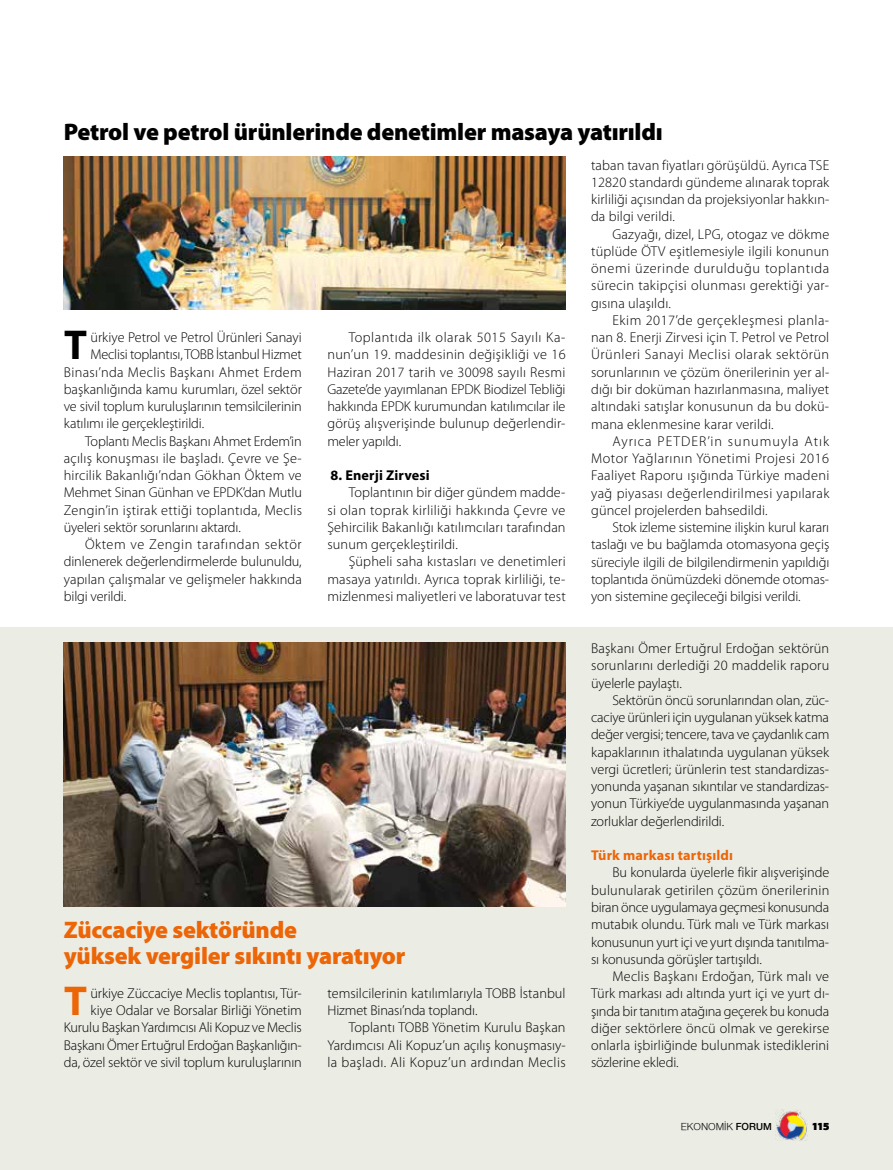
<style>
.page{position:relative;width:893px;height:1170px;background:#fff}
.page>*{position:absolute;margin:0;border:0;box-sizing:border-box;transform-origin:0 0}
.t1{font:700 41.85px "Myriad Pro";color:#000}
.t2{font:700 41.85px "Myriad Pro";color:#ec6608}
.t3{font:900 24px "Myriad Pro";letter-spacing:-.01em;color:#000}
.t4{font:900 24px/25.5px "Myriad Pro";letter-spacing:-.01em;color:#ec6608}
.t5{font:300 14.25px/17.2px "Myriad Pro";color:#000;text-align:justify}
.t6{font:300 14.25px "Myriad Pro";letter-spacing:.02em;color:#000}
.t7{font:300 14.25px "Myriad Pro";letter-spacing:.025em;color:#000}
.t8{font:300 14.25px "Myriad Pro";letter-spacing:.04em;color:#000}
.t9{font:700 14.25px "Myriad Pro";letter-spacing:.01em;color:#ec6608}
.t10{font:700 14.25px "Myriad Pro";letter-spacing:.01em;color:#000}
.t11{font:10.5px "Nimbus Sans Novus";color:#000}
.t12{font:900 10.5px "PF Agora Sans Pro";color:#000}
.s1{font-weight:600}
</style>
<div class="page">
<div style="left:0;top:627px;width:893px;height:542px;background:#ebece4"></div>
<img style="left:64px;top:642px;width:502px;height:264px">
<img style="left:776px;top:1109px;width:31px;height:31px">
<img style="left:64px;top:156px;width:502px;height:153px">
<h2 class="t3" style="left:64px;top:118px;width:601px">Petrol ve petrol ürünlerinde denetimler masaya yatırıldı</h2>
<h1 class="t1" style="left:64px;top:322px;width:24px">T</h1>
<p class="t5" style="left:90px;top:329px;width:213px">ürkiye Petrol ve Petrol Ürünleri Sanayi</p>
<p class="t5" style="left:90px;top:346px;width:213px">Meclisi toplantısı, TOBB İstanbul Hizmet</p>
<p class="t7" style="left:64px;top:364px;width:240px">Binası’nda Meclis Başkanı Ahmet Erdem</p>
<p class="t5" style="left:64px;top:380px;width:240px">başkanlığında kamu kurumları, özel sektör</p>
<p class="t5" style="left:64px;top:398px;width:240px">ve sivil toplum kuruluşlarının temsilcilerinin</p>
<p class="t5" style="left:64px;top:415px;width:142px">katılımı ile gerçekleştirildi.</p>
<p class="t5" style="left:85px;top:432px;width:218px">Toplantı Meclis Başkanı Ahmet Erdem’in</p>
<p class="t5" style="left:64px;top:449px;width:240px">açılış konuşması ile başladı. Çevre ve Şe-</p>
<p class="t5" style="left:64px;top:467px;width:240px">hircilik Bakanlığı’ndan Gökhan Öktem ve</p>
<p class="t5" style="left:64px;top:484px;width:240px">Mehmet Sinan Günhan ve EPDK’dan Mutlu</p>
<p class="t6" style="left:64px;top:502px;width:240px">Zengin’in iştirak ettiği toplantıda, Meclis</p>
<p class="t5" style="left:64px;top:519px;width:179px">üyeleri sektör sorunlarını aktardı.</p>
<p class="t8" style="left:85px;top:536px;width:218px">Öktem ve Zengin tarafından sektör</p>
<p class="t5" style="left:64px;top:553px;width:239px">dinlenerek değerlendirmelerde bulunuldu,</p>
<p class="t5" style="left:64px;top:570px;width:240px">yapılan çalışmalar ve gelişmeler hakkında</p>
<p class="t5" style="left:64px;top:588px;width:64px">bilgi verildi.</p>
<p class="t5" style="left:327px;top:329px;width:240px;text-indent:21px">Toplantıda ilk olarak 5015 Sayılı Ka&shy;nun’un 19. maddesinin değişikliği ve 16<br>Haziran 2017 tarih ve 30098 sayılı Resmi Gazete’de yayımlanan EPDK Biodizel Tebliği hakkında EPDK kurumundan katılımcılar ile görüş alışverişinde bulunup değerlendir&shy;meler yapıldı.</p>
<p class="t10" style="left:330px;top:467px;width:101px">8. Enerji Zirvesi</p>
<p class="t5" style="left:327px;top:484px;width:240px;text-indent:21px">Toplantının bir diğer gündem madde&shy;si olan toprak kirliliği hakkında Çevre ve Şehircilik Bakanlığı katılımcıları tarafından sunum gerçekleştirildi.</p>
<p class="t5" style="left:327px;top:553px;width:240px;text-indent:21px">Şüpheli saha kıstasları ve denetimleri masaya yatırıldı. Ayrıca toprak kirliliği, te&shy;mizlenmesi maliyetleri ve laboratuvar test</p>
<h2 class="t4" style="left:64px;top:917px;width:343px">Züccaciye sektöründe<br>yüksek vergiler sıkıntı yaratıyor</h2>
<p class="t5" style="left:64px;top:984px;width:240px;text-align:right">ürkiye Züccaciye Meclis toplantısı, Tür-<br>kiye Odalar ve Borsalar Birliği Yönetim Kurulu Başkan Yardımcısı Ali Kopuz ve Meclis Başkanı Ömer Ertuğrul Erdoğan Başkanlığın&shy;da, özel sektör ve sivil toplum kuruluşlarının</p>
<p class="t5" style="left:327px;top:984px;width:240px">temsilcilerinin katılımlarıyla TOBB İstanbul<br>Hizmet Binası’nda toplandı.</p>
<h1 class="t2" style="left:64px;top:977px;width:24px">T</h1>
<p class="t5" style="left:327px;top:1019px;width:240px;text-indent:21px">Toplantı TOBB Yönetim Kurulu Başkan Yardımcısı Ali Kopuz’un açılış konuşmasıy&shy;la başladı. Ali Kopuz’un ardından Meclis</p>
<p class="t5" style="left:591px;top:156px;width:240px">taban tavan fiyatları görüşüldü. Ayrıca TSE 12820 standardı gündeme alınarak toprak kirliliği açısından da projeksiyonlar hakkın&shy;da bilgi verildi.</p>
<p class="t5" style="left:591px;top:225px;width:240px;text-indent:21px">Gazyağı, dizel, LPG, otogaz ve dökme tüplüde ÖTV eşitlemesiyle ilgili konunun önemi üzerinde durulduğu toplantıda sürecin takipçisi olunması gerektiği yar&shy;gısına ulaşıldı.</p>
<p class="t5" style="left:591px;top:312px;width:240px;text-indent:21px">Ekim 2017’de gerçekleşmesi planla&shy;nan 8. Enerji Zirvesi için T. Petrol ve Petrol Ürünleri Sanayi Meclisi olarak sektörün sorunlarının ve çözüm önerilerinin yer al&shy;dığı bir doküman hazırlanmasına, maliyet altındaki satışlar konusunun da bu dokü&shy;mana eklenmesine karar verildi.</p>
<p class="t5" style="left:591px;top:432px;width:240px;text-indent:21px">Ayrıca PETDER’in sunumuyla Atık Motor Yağlarının Yönetimi Projesi 2016<br>Faaliyet Raporu ışığında Türkiye madeni yağ piyasası değerlendirilmesi yapılarak güncel projelerden bahsedildi.</p>
<p class="t5" style="left:591px;top:519px;width:240px;text-indent:21px">Stok izleme sistemine ilişkin kurul kararı taslağı ve bu bağlamda otomasyona geçiş süreciyle ilgili de bilgilendirmenin yapıldığı toplantıda önümüzdeki dönemde otomas&shy;yon sistemine geçileceği bilgisi verildi.</p>
<p class="t5" style="left:591px;top:639px;width:240px">Başkanı Ömer Ertuğrul Erdoğan sektörün sorunlarını derlediği 20 maddelik raporu üyelerle paylaştı.</p>
<p class="t5" style="left:591px;top:691px;width:240px;text-indent:21px">Sektörün öncü sorunlarından olan, züc&shy;caciye ürünleri için uygulanan yüksek katma değer vergisi; tencere, tava ve çaydanlık cam kapaklarının ithalatında uygulanan yüksek vergi ücretleri; ürünlerin test standardizas&shy;yonunda yaşanan sıkıntılar ve standardizas&shy;yonun Türkiye’de uygulanmasında yaşanan zorluklar değerlendirildi.</p>
<p class="t9" style="left:591px;top:847px;width:143px">Türk markası tartışıldı</p>
<p class="t5" style="left:591px;top:864px;width:240px;text-indent:21px">Bu konularda üyelerle fikir alışverişinde bulunularak getirilen çözüm önerilerinin biran önce uygulamaya geçmesi konusunda mutabık olundu. Türk malı ve Türk markası konusunun yurt içi ve yurt dışında tanıtılma&shy;sı konusunda görüşler tartışıldı.</p>
<p class="t5" style="left:591px;top:967px;width:240px;text-indent:21px">Meclis Başkanı Erdoğan, Türk malı ve Türk markası adı altında yurt içi ve yurt dı&shy;şında bir tanıtım atağına geçerek bu konuda diğer sektörlere öncü olmak ve gerekirse onlarla işbirliğinde bulunmak istediklerini sözlerine ekledi.</p>
<p class="t11" style="left:681px;top:1120px;width:93px">EKONOMİK <span class="s1">FORUM</span></p>
<p class="t12" style="left:812px;top:1119px;width:19px">115</p>
</div>
